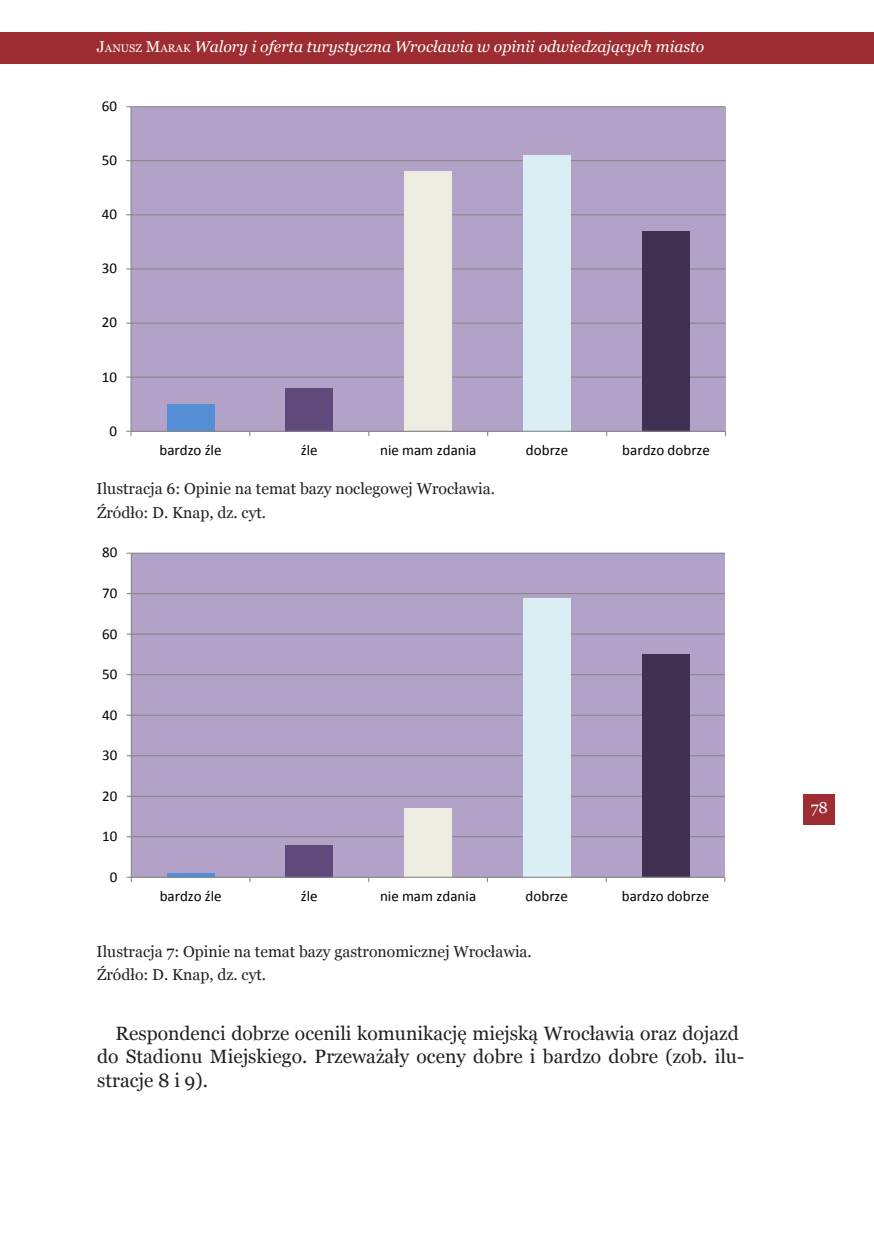
<style>
.page{position:relative;width:874px;height:1241px;background:#fff}
.page>*{position:absolute;margin:0;border:0;box-sizing:border-box;transform-origin:0 0}
.tekst_główny{font:19.25px/23.1px "Georgia";color:#231f20}
.tabela_podpis{font:15.75px "Georgia";color:#231f20}
.t1{font:italic 15.75px "Georgia";color:#fff}
.t2{font:15.75px "Georgia";color:#fff}
.t3{font:15.05px "Calibri";color:#000}
.t4{font:14.88px "Calibri";color:#000}
.s1{font-style:normal}
.s2{font-style:normal;font-size:11.03px}
</style>
<div class="page">
<div style="left:0;top:32px;width:873px;height:31px;background:#9d2d32"></div>
<div style="left:803px;top:793px;width:31px;height:31px;background:#9d2d32"></div>
<svg style="left:126px;top:106px;width:600px;height:331px;background:#b3a6c5"></svg>
<svg style="left:126px;top:552px;width:600px;height:331px;background:#b0a3c3"></svg>
<p class="t1" style="left:97px;top:37px;width:608px"><span class="s1">J</span><span class="s2">ANUSZ</span> <span class="s1">M</span><span class="s2">ARAK</span> Walory i oferta turystyczna Wrocławia w opinii odwiedzających miasto</p>
<p class="t3" style="left:102px;top:97px;width:17px">60</p>
<p class="t3" style="left:102px;top:151px;width:17px">50</p>
<p class="t3" style="left:102px;top:205px;width:17px">40</p>
<p class="t3" style="left:102px;top:259px;width:17px">30</p>
<p class="t3" style="left:102px;top:313px;width:17px">20</p>
<p class="t3" style="left:102px;top:367px;width:17px">10</p>
<p class="t3" style="left:109px;top:421px;width:9px">0</p>
<p class="t3" style="left:159px;top:441px;width:64px">bardzo źle</p>
<p class="t3" style="left:301px;top:441px;width:18px">źle</p>
<p class="t3" style="left:380px;top:441px;width:98px">nie mam zdania</p>
<p class="t3" style="left:525px;top:441px;width:44px">dobrze</p>
<p class="t3" style="left:622px;top:441px;width:89px">bardzo dobrze</p>
<p class="tabela_podpis" style="left:97px;top:479px;width:400px">Ilustracja 6: Opinie na temat bazy noclegowej Wrocławia.</p>
<p class="tabela_podpis" style="left:97px;top:502px;width:170px">Źródło: D. Knap, dz. cyt.</p>
<p class="t4" style="left:102px;top:543px;width:17px">80</p>
<p class="t4" style="left:102px;top:583px;width:17px">70</p>
<p class="t4" style="left:102px;top:624px;width:17px">60</p>
<p class="t4" style="left:102px;top:664px;width:17px">50</p>
<p class="t4" style="left:102px;top:705px;width:17px">40</p>
<p class="t4" style="left:102px;top:745px;width:17px">30</p>
<p class="t4" style="left:102px;top:786px;width:17px">20</p>
<p class="t4" style="left:102px;top:826px;width:17px">10</p>
<p class="t4" style="left:110px;top:867px;width:9px">0</p>
<p class="t4" style="left:160px;top:886px;width:63px">bardzo źle</p>
<p class="t4" style="left:301px;top:886px;width:18px">źle</p>
<p class="t4" style="left:380px;top:886px;width:98px">nie mam zdania</p>
<p class="t4" style="left:525px;top:886px;width:44px">dobrze</p>
<p class="t4" style="left:621px;top:886px;width:89px">bardzo dobrze</p>
<p class="tabela_podpis" style="left:97px;top:941px;width:436px">Ilustracja 7: Opinie na temat bazy gastronomicznej Wrocławia.</p>
<p class="tabela_podpis" style="left:97px;top:964px;width:170px">Źródło: D. Knap, dz. cyt.</p>
<p class="tekst_główny" style="left:97px;top:1022px;width:648px;text-indent:19px">Respondenci dobrze ocenili komunikację miejską Wrocławia oraz dojazd do Stadionu Miejskiego. Przeważały oceny dobre i bardzo dobre (zob. ilu&shy;stracje 8 i 9).</p>
<p class="t2" style="left:810px;top:797px;width:19px">78</p>
</div>
